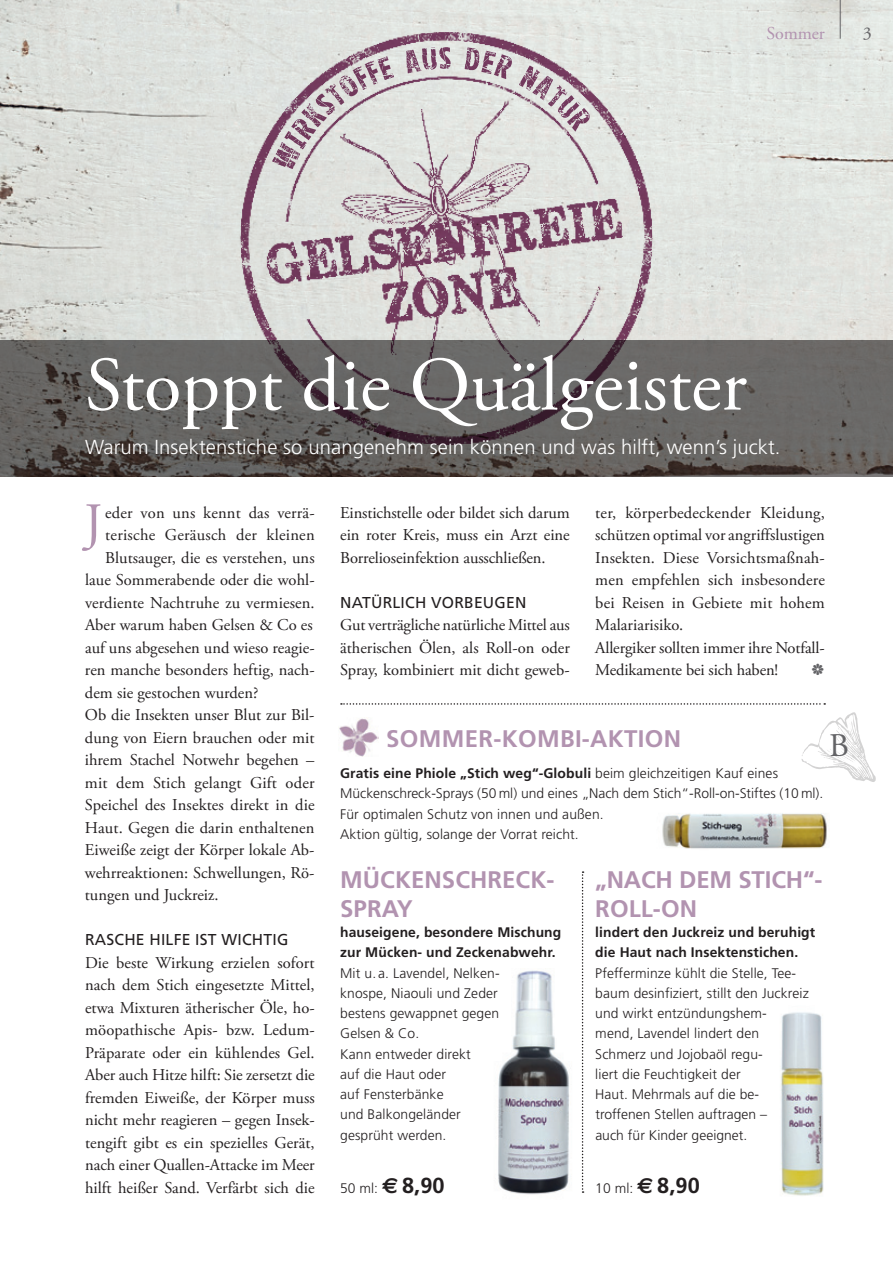
<style>
.page{position:relative;width:893px;height:1263px;background:#fff}
.page>*{position:absolute;margin:0;border:0;box-sizing:border-box;transform-origin:0 0}
.t1{font:76.5px "Adobe Garamond Pro";color:#fff}
.t2{font:54px "Adobe Garamond Pro";color:#b293b0}
.t3{font:33px "Adobe Garamond Pro";color:#636366}
.t4{font:700 24px/28.8px "Frutiger";letter-spacing:.005em;color:#b293b0}
.t5{font:300 20.25px "Frutiger";letter-spacing:.005em;color:#fff}
.t6{font:18px "Adobe Garamond Pro";letter-spacing:-.005em;color:#b293b0}
.t7{font:18px "Adobe Garamond Pro";color:#636366}
.t8{font:16.5px/22.5px "Adobe Garamond Pro";color:#231f20;text-align:justify}
.t9{font:15.75px "Frutiger";letter-spacing:.015em;color:#231f20}
.t10{font:300 13.8px/20.2px "Frutiger";letter-spacing:.01em;color:#231f20}
.t11{font:700 13.8px/20.2px "Frutiger";letter-spacing:.01em;color:#231f20}
.s1{font-weight:700}
.s2{font-family:"Euro Sans";font-weight:700;font-size:21.75px}
.s3{font-weight:700;font-size:21.75px}
</style>
<div class="page">
<img style="left:662px;top:813px;width:165px;height:36px">
<img style="left:0;top:0;width:893px;height:340px">
<img style="left:498px;top:969px;width:84px;height:226px">
<hr style="left:840px;top:0;width:1px;height:39px;background:#636366">
<svg style="left:341px;top:703px;width:484px;height:2px"></svg>
<svg style="left:582px;top:871px;width:2px;height:322px"></svg>
<img style="left:338px;top:718px;width:41px;height:39px">
<img style="left:780px;top:1012px;width:44px;height:184px">
<img style="left:227px;top:19px;width:439px;height:321px">
<svg style="left:272px;top:47px;width:318px;height:122px;background:#cec7ca"></svg>
<svg style="left:0;top:340px;width:893px;height:136px;background:#625f5d"></svg>
<svg style="left:801px;top:712px;width:75px;height:70px"></svg>
<p class="t6" style="left:767px;top:22px;width:60px">Sommer</p>
<p class="t7" style="left:863px;top:22px;width:10px">3</p>
<h1 class="t1" style="left:85px;top:339px;width:663px">Stoppt die Quälgeister</h1>
<p class="t5" style="left:85px;top:436px;width:697px">Warum Insektenstiche so unangenehm sein können und was hilft, wenn’s juckt.</p>
<h2 class="t2" style="left:84px;top:490px;width:20px">J</h2>
<p class="t8" style="left:105px;top:502px;width:211px">eder von uns kennt das verrä-</p>
<p class="t8" style="left:105px;top:524px;width:211px">terische Geräusch der kleinen</p>
<p class="t8" style="left:105px;top:547px;width:211px">Blutsauger, die es verstehen, uns</p>
<p class="t8" style="left:85px;top:569px;width:231px">laue Sommerabende oder die wohl-</p>
<p class="t8" style="left:85px;top:592px;width:231px">verdiente Nachtruhe zu vermiesen.</p>
<p class="t8" style="left:85px;top:614px;width:229px">Aber warum haben Gelsen &amp; Co es</p>
<p class="t8" style="left:85px;top:637px;width:231px">auf uns abgesehen und wieso reagie-</p>
<p class="t8" style="left:85px;top:659px;width:231px">ren manche besonders heftig, nach-</p>
<p class="t8" style="left:85px;top:682px;width:175px">dem sie gestochen wurden?</p>
<p class="t8" style="left:85px;top:704px;width:231px">Ob die Insekten unser Blut zur Bil-</p>
<p class="t8" style="left:85px;top:727px;width:231px">dung von Eiern brauchen oder mit</p>
<p class="t8" style="left:85px;top:749px;width:231px">ihrem Stachel Notwehr begehen –</p>
<p class="t8" style="left:85px;top:772px;width:231px">mit dem Stich gelangt Gift oder</p>
<p class="t8" style="left:85px;top:794px;width:231px">Speichel des Insektes direkt in die</p>
<p class="t8" style="left:85px;top:817px;width:231px">Haut. Gegen die darin enthaltenen</p>
<p class="t8" style="left:85px;top:839px;width:231px">Eiweiße zeigt der Körper lokale Ab-</p>
<p class="t8" style="left:85px;top:862px;width:231px">wehrreaktionen: Schwellungen, Rö-</p>
<p class="t8" style="left:85px;top:884px;width:135px">tungen und Juckreiz.</p>
<p class="t9" style="left:85px;top:930px;width:21px">RASCHE</p>
<p class="t9" style="left:149px;top:930px;width:20px">HILFE</p>
<p class="t9" style="left:195px;top:930px;width:37px">IST WICHTIG</p>
<p class="t8" style="left:85px;top:952px;width:231px">Die beste Wirkung erzielen sofort nach dem Stich eingesetzte Mittel, etwa Mixturen ätherischer Öle, ho&shy;möopathische Apis- bzw. Ledum-Präparate oder ein kühlendes Gel.<br>Aber auch Hitze hilft: Sie zersetzt die fremden Eiweiße, der Körper muss nicht mehr reagieren – gegen Insek&shy;tengift gibt es ein spezielles Gerät, nach einer Quallen-Attacke im Meer hilft heißer Sand. Verfärbt sich die</p>
<p class="t8" style="left:340px;top:502px;width:231px">Einstichstelle oder bildet sich darum ein roter Kreis, muss ein Arzt eine Borrelioseinfektion ausschließen.</p>
<p class="t9" style="left:340px;top:593px;width:52px">NATÜRLICH</p>
<p class="t9" style="left:431px;top:593px;width:23px">VORBEUGEN</p>
<p class="t8" style="left:340px;top:614px;width:231px">Gut verträgliche natürliche Mittel aus ätherischen Ölen, als Roll-on oder Spray, kombiniert mit dicht geweb-</p>
<p class="t8" style="left:595px;top:502px;width:231px;text-align:left">ter, körperbedeckender Kleidung, schützen optimal vor angriffslustigen<br>Insekten. Diese Vorsichtsmaßnah&shy;men empfehlen sich insbesondere bei Reisen in Gebiete mit hohem<br>Malariarisiko.<br>Allergiker sollten immer ihre Notfall-<br>Medikamente bei sich haben!</p>
<h3 class="t4" style="left:386px;top:724px;width:220px">Somm er-KOMBI-AKTIO</h3>
<h3 class="t4" style="left:664px;top:724px;width:19px">N</h3>
<p class="t10" style="left:340px;top:763px;width:485px"><span class="s1">Gratis eine Phiole „Stich weg“-Globuli</span> beim gleichzeitigen Kauf eines Mückenschreck-Sprays (50 ml) und eines „Nach dem Stich“-Roll-on-Stiftes (10 ml).<br>Für optimalen Schutz von innen und außen.<br>Aktion gültig, solange der Vorrat reicht.</p>
<h3 class="t3" style="left:829px;top:725px;width:21px">B</h3>
<h3 class="t4" style="left:340px;top:865px;width:216px">Mückenschreck&shy;spray</h3>
<p class="t11" style="left:340px;top:922px;width:223px">hauseigene, besondere Mischung zur Mücken- und Zeckenabwehr.</p>
<p class="t10" style="left:340px;top:963px;width:160px">Mit u. a. Lavendel, Nelken&shy;knospe, Niaouli und Zeder bestens gewappnet gegen<br>Gelsen &amp; Co.<br>Kann entweder direkt<br>auf die Haut oder<br>auf Fensterbänke<br>und Balkongeländer gesprüht werden.</p>
<h3 class="t4" style="left:595px;top:865px;width:229px">„Nach dem Stich“- roll-on</h3>
<p class="t11" style="left:595px;top:922px;width:221px">lindert den Juckreiz und beruhigt die Haut nach Insektenstichen.</p>
<p class="t10" style="left:595px;top:963px;width:215px">Pfefferminze kühlt die Stelle, Tee&shy;baum desinfiziert, stillt den Juckreiz und wirkt entzündungshem-<br>mend, Lavendel lindert den<br>Schmerz und Jojobaöl regu-<br>liert die Feuchtigkeit der<br>Haut. Mehrmals auf die be&shy;troffenen Stellen auftragen –<br>auch für Kinder geeignet.</p>
<p class="t10" style="left:340px;top:1178px;width:106px">50 ml: <span class="s2">€</span> <span class="s3">8,90</span></p>
<p class="t10" style="left:595px;top:1178px;width:106px">10 ml: <span class="s2">€</span> <span class="s3">8,90</span></p>
</div>
